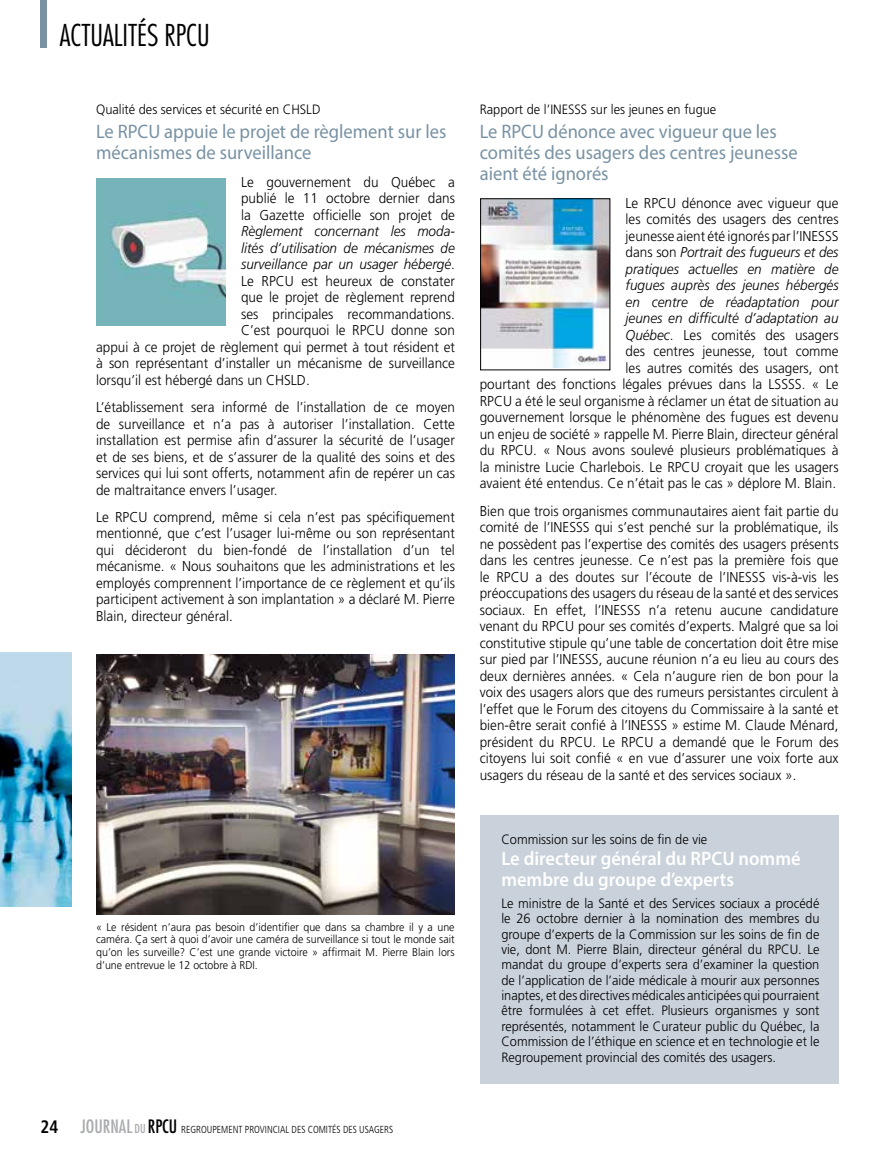
<style>
.page{position:relative;width:891px;height:1161px;background:#fff}
.page>*{position:absolute;margin:0;border:0;box-sizing:border-box;transform-origin:0 0}
.t1{font:300 condensed 29.4px "Futura";color:#000}
.t2{font:19.5px/21px "Myriad Pro";color:#7992a3;scale:.95 1}
.t3{font:600 19.5px/21px "Myriad Pro";color:#fff;scale:.95 1}
.t4{font:300 14.25px/16.5px "Frutiger";color:#000;text-align:justify;scale:.95 1}
.t5{font:italic 300 14.25px "Frutiger";color:#000;scale:.95 1}
.t6{font:300 13.5px/15.5px "Frutiger";color:#000;text-align:justify;scale:.95 1}
.t7{font:300 11.25px/12.8px "Frutiger";color:#000;text-align:justify;scale:.95 1}
.t8{font:300 condensed 10.2px "Frutiger";color:#000;scale:.95 1}
.s1{font-style:normal}
.s2{font-weight:700;font-size:18px}
.s3{font-family:"Futura";font-weight:400;font-size:18px;color:#a9abae}
.s4{font-family:"Futura";font-weight:400;font-size:12px;color:#a9abae}
.s5{font-family:"Futura";font-weight:400;font-size:18px}
.s6{font-style:italic}
</style>
<div class="page">
<img style="left:0;top:653px;width:72px;height:254px">
<div style="left:40px;top:0;width:7px;height:48px;background:#7992a3"></div>
<img style="left:96px;top:178px;width:129px;height:148px">
<img style="left:482px;top:201px;width:126px;height:167px">
<div style="left:480px;top:199px;width:130px;height:171px;border:1px solid #000"></div>
<img style="left:96px;top:654px;width:359px;height:260px">
<div style="left:480px;top:815px;width:359px;height:269px;background:#c9d1da"></div>
<h1 class="t1" style="left:60px;top:17px;width:151px">ACTUALITÉS RPCU</h1>
<p class="t6" style="left:96px;top:102px;width:238px">Qualité des services et sécurité en CHSLD</p>
<h2 class="t2" style="left:96px;top:121px;width:370px">Le RPCU appuie le projet de règlement sur les mécanismes de surveillance</h2>
<p class="t4" style="left:241px;top:174px;width:227px">Le gouvernement du Québec a publié le 11 octobre dernier dans la Gazette officielle son projet de</p>
<p class="t5" style="left:241px;top:223px;width:227px">Règlement concernant les moda-</p>
<p class="t5" style="left:241px;top:240px;width:227px">lités d’utilisation de mécanismes de</p>
<p class="t5" style="left:241px;top:256px;width:227px">surveillance par un usager hébergé<span class="s1">.</span></p>
<p class="t4" style="left:241px;top:273px;width:227px">Le RPCU est heureux de constater</p>
<p class="t4" style="left:241px;top:289px;width:227px">que le projet de règlement reprend</p>
<p class="t4" style="left:241px;top:306px;width:227px">ses principales recommandations.</p>
<p class="t4" style="left:241px;top:322px;width:227px">C’est pourquoi le RPCU donne son</p>
<p class="t4" style="left:96px;top:339px;width:379px">appui à ce projet de règlement qui permet à tout résident et</p>
<p class="t4" style="left:96px;top:355px;width:379px">à son représentant d’installer un mécanisme de surveillance</p>
<p class="t4" style="left:96px;top:372px;width:226px">lorsqu’il est hébergé dans un CHSLD.</p>
<p class="t4" style="left:96px;top:399px;width:379px">L’établissement sera informé de l’installation de ce moyen de surveillance et n’a pas à autoriser l’installation. Cette installation est permise afin d’assurer la sécurité de l’usager et de ses biens, et de s’assurer de la qualité des soins et des services qui lui sont offerts, notamment afin de repérer un cas de maltraitance envers l’usager.</p>
<p class="t4" style="left:96px;top:509px;width:379px">Le RPCU comprend, même si cela n’est pas spécifiquement mentionné, que c’est l’usager lui-même ou son représentant qui décideront du bien-fondé de l’installation d’un tel mécanisme. « Nous souhaitons que les administrations et les employés comprennent l’importance de ce règlement et qu’ils participent activement à son implantation » a déclaré M. Pierre Blain, directeur général.</p>
<p class="t7" style="left:96px;top:920px;width:379px">« Le résident n’aura pas besoin d’identifier que dans sa chambre il y a une caméra. Ça sert à quoi d’avoir une caméra de surveillance si tout le monde sait qu’on les surveille? C’est une grande victoire » affirmait M. Pierre Blain lors d’une entrevue le 12 octobre à RDI.</p>
<p class="t8" style="left:40px;top:1124px;width:373px"><span class="s2">24</span> <span class="s3">JOURNAL</span> <span class="s4">DU</span> <span class="s5">RPCU</span> REGROUPEMENT PROVINCIAL DES COMITÉS DES USAGERS</p>
<p class="t6" style="left:480px;top:102px;width:251px">Rapport de l’INESSS sur les jeunes en fugue</p>
<h2 class="t2" style="left:480px;top:121px;width:336px">Le RPCU dénonce avec vigueur que les comités des usagers des centres jeunesse aient été ignorés</h2>
<p class="t4" style="left:480px;top:195px;width:379px;text-align:right">Le RPCU dénonce avec vigueur que<br>les comités des usagers des centres<br>jeunesse aient été ignorés par l’INESSS<br>dans son <span class="s6">Portrait des fugueurs et des<br>pratiques actuelles en matière de<br>fugues auprès des jeunes hébergés<br>en centre de réadaptation pour<br>jeunes en difficulté d’adaptation au<br>Québec</span>. Les comités des usagers<br>des centres jeunesse, tout comme<br>les autres comités des usagers, ont<br>pourtant des fonctions légales prévues dans la LSSSS. « Le RPCU a été le seul organisme à réclamer un état de situation au gouvernement lorsque le phénomène des fugues est devenu un enjeu de société » rappelle M. Pierre Blain, directeur général du RPCU. « Nous avons soulevé plusieurs problématiques à la ministre Lucie Charlebois. Le RPCU croyait que les usagers avaient été entendus. Ce n’était pas le cas » déplore M. Blain.</p>
<p class="t4" style="left:480px;top:502px;width:379px">Bien que trois organismes communautaires aient fait partie du comité de l’INESSS qui s’est penché sur la problématique, ils ne possèdent pas l’expertise des comités des usagers présents dans les centres jeunesse. Ce n’est pas la première fois que le RPCU a des doutes sur l’écoute de l’INESSS vis-à-vis les préoccupations des usagers du réseau de la santé et des services sociaux. En effet, l’INESSS n’a retenu aucune candidature venant du RPCU pour ses comités d’experts. Malgré que sa loi constitutive stipule qu’une table de concertation doit être mise sur pied par l’INESSS, aucune réunion n’a eu lieu au cours des deux dernières années. « Cela n’augure rien de bon pour la voix des usagers alors que des rumeurs persistantes circulent à l’effet que le Forum des citoyens du Commissaire à la santé et bien-être serait confié à l’INESSS » estime M. Claude Ménard, président du RPCU. Le RPCU a demandé que le Forum des citoyens lui soit confié « en vue d’assurer une voix forte aux usagers du réseau de la santé et des services sociaux ».</p>
<p class="t6" style="left:501px;top:831px;width:218px">Commission sur les soins de fin de vie</p>
<h2 class="t3" style="left:501px;top:847px;width:316px">Le directeur général du RPCU nommé membre du groupe d’experts</h2>
<p class="t6" style="left:501px;top:895px;width:336px">Le ministre de la Santé et des Services sociaux a procédé le 26 octobre dernier à la nomination des membres du groupe d’experts de la Commission sur les soins de fin de vie, dont M. Pierre Blain, directeur général du RPCU. Le mandat du groupe d’experts sera d’examiner la question de l’application de l’aide médicale à mourir aux personnes inaptes, et des directives médicales anticipées qui pourraient être formulées à cet effet. Plusieurs organismes y sont représentés, notamment le Curateur public du Québec, la Commission de l’éthique en science et en technologie et le Regroupement provincial des comités des usagers.</p>
</div>
